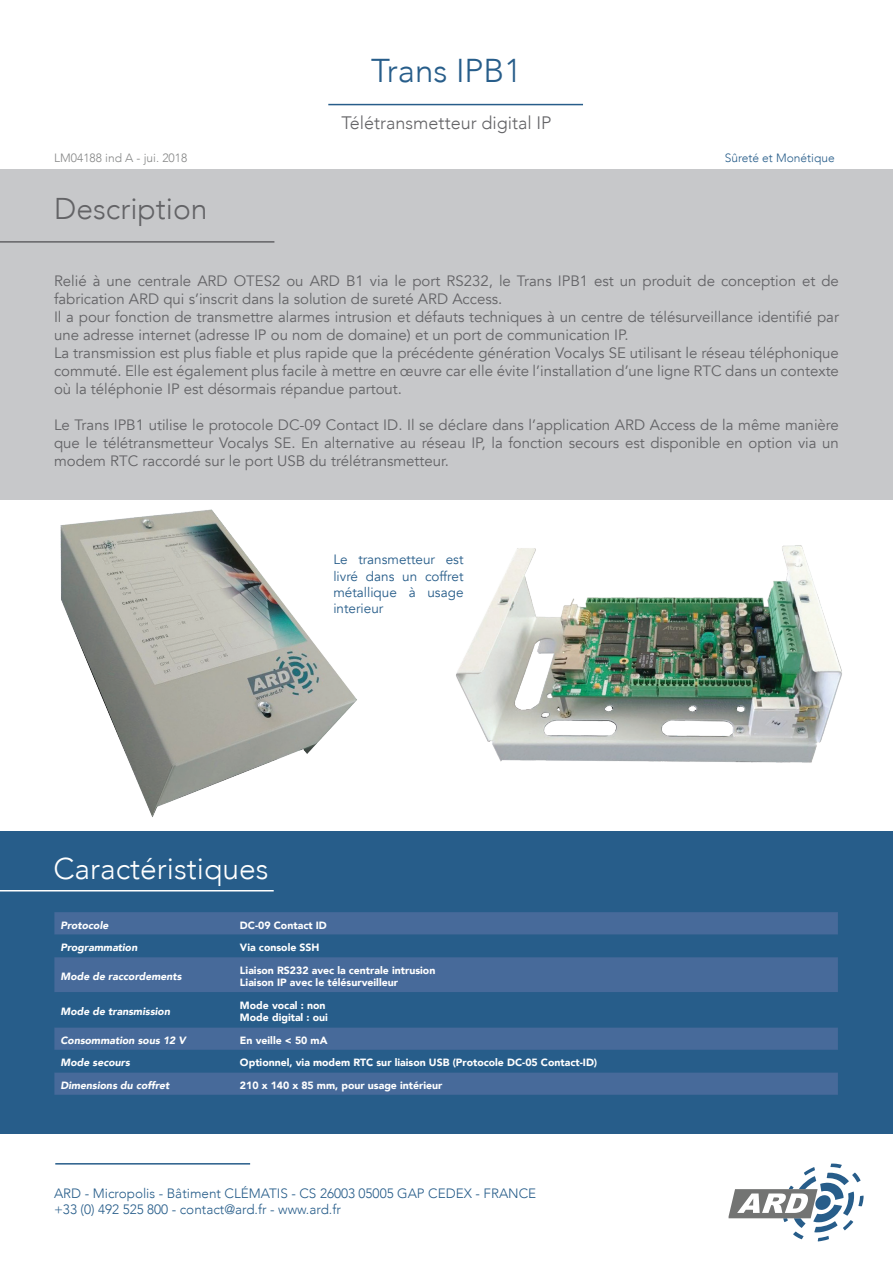
<style>
.page{position:relative;width:893px;height:1263px;background:#fff}
.page>*{position:absolute;margin:0;border:0;box-sizing:border-box;transform-origin:0 0}
.t1{font:300 33px "Avenir";color:#275d8a}
.t2{font:300 30px "Avenir";color:#fff}
.t3{font:300 30px "Avenir";color:#636366}
.t4{font:300 18px "Avenir";color:#636366}
.t5{font:15px/18px "Avenir";color:#636366}
.t6{font:300 13.5px "Avenir";color:#275d8a}
.t7{font:13.5px/16.2px "Avenir";color:#275d8a;text-align:justify}
.t8{font:300 12px "Avenir";color:#868787}
.t9{font:300 12px "Avenir";color:#275d8a}
.t10{font:900 10.5px "Avenir";color:#fff}
.t11{font:italic 900 10.5px "Avenir";color:#fff}
</style>
<div class="page">
<div style="left:0;top:831px;width:893px;height:303px;background:#275d8a"></div>
<div style="left:0;top:169px;width:893px;height:330px;background:#c7c8ca"></div>
<hr style="left:328px;top:104px;width:255px;height:1px;background:#275d8a">
<svg style="left:729px;top:1164px;width:135px;height:77px"></svg>
<hr style="left:0;top:241px;width:274px;height:2px;background:#636366">
<hr style="left:55px;top:1163px;width:195px;height:1px;background:#275d8a">
<div style="left:54px;top:912px;width:784px;height:23px;background:#476a9a"></div>
<svg style="left:54px;top:957px;width:784px;height:138px;fill:#476a9a"></svg>
<img style="left:60px;top:509px;width:297px;height:308px">
<img style="left:456px;top:545px;width:386px;height:218px">
<hr style="left:0;top:890px;width:274px;height:1px;background:#fff">
<p class="t1" style="left:371px;top:51px;width:152px">Trans IPB1</p>
<p class="t4" style="left:342px;top:112px;width:211px">Télétransmetteur digital IP</p>
<p class="t8" style="left:54px;top:150px;width:135px">LM04188 ind A - jui. 2018</p>
<p class="t9" style="left:725px;top:150px;width:112px">Sûreté et Monétique</p>
<p class="t3" style="left:54px;top:191px;width:155px">Description</p>
<p class="t5" style="left:54px;top:272px;width:786px">Relié à une centrale ARD OTES2 ou ARD B1 via le port RS232, le Trans IPB1 est un produit de conception et de fabrication ARD qui s’inscrit dans la solution de sureté ARD Access.</p>
<p class="t5" style="left:54px;top:308px;width:786px">Il a pour fonction de transmettre alarmes intrusion et défauts techniques à un centre de télésurveillance identifié par une adresse internet (adresse IP ou nom de domaine) et un port de communication IP.</p>
<p class="t5" style="left:54px;top:344px;width:786px;text-align:justify">La transmission est plus fiable et plus rapide que la précédente génération Vocalys SE utilisant le réseau téléphonique commuté. Elle est également plus facile à mettre en œuvre car elle évite l’installation d’une ligne RTC dans un contexte où la téléphonie IP est désormais répandue partout.</p>
<p class="t5" style="left:54px;top:416px;width:786px;text-align:justify">Le Trans IPB1 utilise le protocole DC-09 Contact ID. Il se déclare dans l’application ARD Access de la même manière que le télétransmetteur Vocalys SE. En alternative au réseau IP, la fonction secours est disponible en option via un modem RTC raccordé sur le port USB du trélétransmetteur.</p>
<p class="t7" style="left:333px;top:552px;width:132px">Le transmetteur est livré dans un coffret métallique à usage interieur</p>
<p class="t2" style="left:54px;top:851px;width:217px">Caractéristiques</p>
<p class="t11" style="left:60px;top:916px;width:50px">Protocole</p>
<p class="t10" style="left:240px;top:916px;width:88px">DC-09 Contact ID</p>
<p class="t11" style="left:60px;top:939px;width:78px">Programmation</p>
<p class="t10" style="left:240px;top:938px;width:81px">Via console SSH</p>
<p class="t11" style="left:60px;top:968px;width:123px">Mode de raccordements</p>
<p class="t10" style="left:240px;top:961px;width:197px">Liaison RS232 avec la centrale intrusion</p>
<p class="t10" style="left:240px;top:973px;width:160px">Liaison IP avec le télésurveilleur</p>
<p class="t11" style="left:60px;top:1003px;width:111px">Mode de transmission</p>
<p class="t10" style="left:240px;top:996px;width:87px">Mode vocal : non</p>
<p class="t10" style="left:240px;top:1009px;width:89px">Mode digital : oui</p>
<p class="t11" style="left:60px;top:1031px;width:127px">Consommation sous 12 V</p>
<p class="t10" style="left:240px;top:1031px;width:89px">En veille &lt; 50 mA</p>
<p class="t11" style="left:60px;top:1054px;width:71px">Mode secours</p>
<p class="t10" style="left:240px;top:1054px;width:359px">Optionnel, via modem RTC sur liaison USB (Protocole DC-05 Contact-ID)</p>
<p class="t11" style="left:60px;top:1076px;width:111px">Dimensions du coffret</p>
<p class="t10" style="left:240px;top:1076px;width:204px">210 x 140 x 85 mm, pour usage intérieur</p>
<p class="t6" style="left:54px;top:1185px;width:484px">ARD - Micropolis - Bâtiment CLÉMATIS - CS 26003 05005 GAP CEDEX - FRANCE</p>
<p class="t6" style="left:54px;top:1201px;width:288px">+33 (0) 492 525 800 - contact@ard.fr - www.ard.fr</p>
</div>
